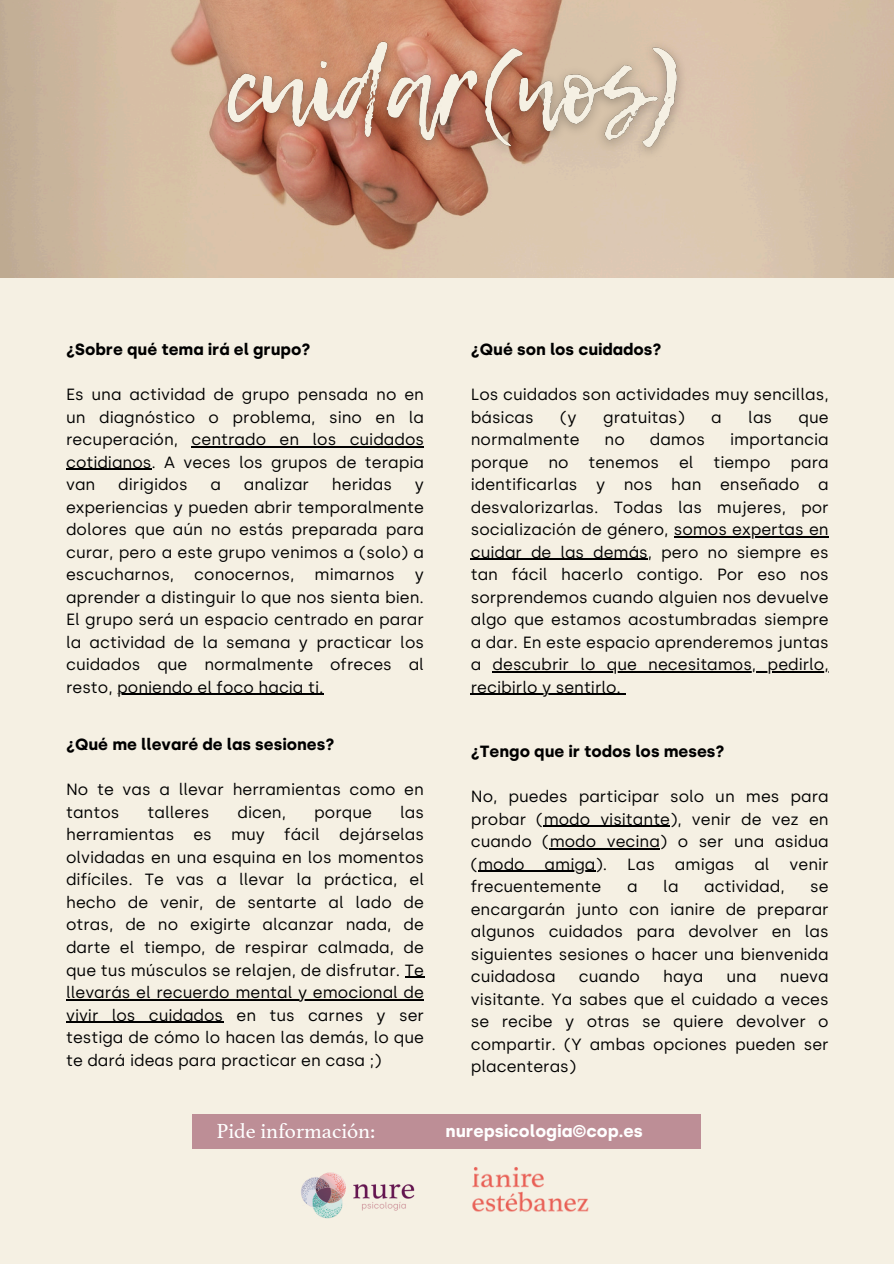
<style>
.page{position:relative;width:894px;height:1264px;background:#fff}
.page>*{position:absolute;margin:0;border:0;box-sizing:border-box;transform-origin:0 0}
.t1{font:21.45px "Athelas";color:#fff}
.t2{font:700 16.95px "Silka";color:#fff}
.t3{font:16.2px/22.5px "Silka";color:#000;text-align:justify}
.t4{font:700 16.2px "Silka";color:#000}
</style>
<div class="page">
<div style="left:0;top:0;width:893px;height:1263px;background:#f5f0e3"></div>
<img style="left:0;top:0;width:893px;height:277px">
<img style="left:210px;top:18px;width:484px;height:149px">
<hr style="left:191px;top:446px;width:233px;height:1px;background:#000">
<hr style="left:66px;top:469px;width:85px;height:1px;background:#000">
<hr style="left:117px;top:694px;width:206px;height:1px;background:#000">
<div style="left:192px;top:1114px;width:509px;height:34px;background:#bd8e96"></div>
<img style="left:287px;top:1148px;width:141px;height:71px">
<img style="left:472px;top:1167px;width:117px;height:45px">
<hr style="left:673px;top:536px;width:155px;height:1px;background:#000">
<hr style="left:470px;top:559px;width:177px;height:1px;background:#000">
<hr style="left:492px;top:671px;width:336px;height:1px;background:#000">
<hr style="left:470px;top:694px;width:151px;height:1px;background:#000">
<svg style="left:405px;top:976px;width:19px;height:1px"></svg>
<hr style="left:66px;top:999px;width:358px;height:1px;background:#000">
<hr style="left:66px;top:1021px;width:157px;height:1px;background:#000">
<hr style="left:543px;top:825px;width:127px;height:1px;background:#000">
<hr style="left:549px;top:848px;width:110px;height:1px;background:#000">
<hr style="left:478px;top:870px;width:117px;height:1px;background:#000">
<p class="t4" style="left:66px;top:340px;width:246px">¿Sobre qué tema irá el grupo?</p>
<h4 class="t3" style="left:66px;top:383px;width:359px">Es una actividad de grupo pensada no en un diagnóstico o problema, sino en la recuperación, centrado en los cuidados cotidianos. A veces los grupos de terapia van</h4>
<h4 class="t3" style="left:118px;top:473px;width:71px">dirigidos</h4>
<h4 class="t3" style="left:210px;top:473px;width:12px">a</h4>
<h4 class="t3" style="left:244px;top:473px;width:67px">analizar</h4>
<h4 class="t3" style="left:332px;top:473px;width:61px">heridas</h4>
<h4 class="t3" style="left:66px;top:473px;width:359px;text-indent:348px">y experiencias y pueden abrir temporalmente dolores que aún no estás preparada para curar, pero a este grupo venimos a (solo) a escucharnos, conocernos, mimarnos y aprender a distinguir lo que nos sienta bien.<br>El grupo será un espacio centrado en parar la actividad de la semana y practicar los cuidados que normalmente ofreces al resto, poniendo el foco hacia ti.</h4>
<h2 class="t4" style="left:66px;top:735px;width:270px">¿Qué me llevaré de las sesiones?</h2>
<p class="t3" style="left:66px;top:778px;width:359px">No te vas a llevar herramientas como en tantos</p>
<p class="t3" style="left:66px;top:801px;width:359px;text-indent:334px">las herramientas es muy fácil dejárselas olvidadas en una esquina en los momentos difíciles. Te vas a llevar la práctica, el hecho de venir, de sentarte al lado de otras, de no exigirte alcanzar nada, de darte el tiempo, de respirar calmada, de que tus músculos se relajen, de disfrutar. Te</p>
<p class="t3" style="left:66px;top:981px;width:359px">llevarás el recuerdo mental y emocional de vivir los cuidados en tus carnes y ser testiga de cómo lo hacen las demás, lo que te dará ideas para practicar en casa ;)</p>
<p class="t3" style="left:147px;top:801px;width:63px">talleres</p>
<p class="t3" style="left:237px;top:801px;width:50px">dicen,</p>
<p class="t3" style="left:314px;top:801px;width:59px">porque</p>
<h4 class="t4" style="left:470px;top:340px;width:192px">¿Qué son los cuidados?</h4>
<p class="t3" style="left:470px;top:383px;width:359px">Los cuidados son actividades muy sencillas, básicas</p>
<p class="t3" style="left:560px;top:405px;width:18px">(y</p>
<p class="t3" style="left:603px;top:405px;width:83px">gratuitas)</p>
<p class="t3" style="left:711px;top:405px;width:12px">a</p>
<p class="t3" style="left:748px;top:405px;width:25px">las</p>
<p class="t3" style="left:798px;top:405px;width:32px">que</p>
<p class="t3" style="left:470px;top:428px;width:110px">normalmente</p>
<p class="t3" style="left:604px;top:428px;width:22px">no</p>
<p class="t3" style="left:649px;top:428px;width:57px">damos</p>
<p class="t3" style="left:470px;top:428px;width:359px;text-indent:259px">importancia porque no tenemos el tiempo para identificarlas y nos han enseñado a desvalorizarlas. Todas las mujeres, por socialización de género, somos expertas en</p>
<h4 class="t3" style="left:470px;top:540px;width:359px">cuidar de las demás, pero no siempre es tan fácil hacerlo contigo. Por eso nos sorprendemos cuando alguien nos devuelve algo que estamos acostumbradas siempre a dar. En este espacio aprenderemos juntas a</h4>
<p class="t3" style="left:492px;top:653px;width:337px">descubrir lo que necesitamos, pedirlo,</p>
<h3 class="t3" style="left:470px;top:675px;width:152px">recibirlo y sentirlo.</h3>
<p class="t4" style="left:470px;top:741px;width:255px">¿Tengo que ir todos los meses?</p>
<p class="t3" style="left:470px;top:785px;width:359px">No, puedes participar solo un mes para probar (modo visitante), venir de vez en cuando (modo vecina) o ser una asidua (modo amiga). Las amigas al venir</p>
<p class="t3" style="left:470px;top:875px;width:132px">frecuentemente</p>
<p class="t3" style="left:627px;top:875px;width:12px">a</p>
<p class="t3" style="left:663px;top:875px;width:17px">la</p>
<p class="t3" style="left:704px;top:875px;width:82px">actividad,</p>
<p class="t3" style="left:470px;top:875px;width:359px;text-indent:339px">se encargarán junto con ianire de preparar algunos cuidados para devolver en las siguientes sesiones o hacer una bienvenida cuidadosa</p>
<p class="t3" style="left:578px;top:965px;width:63px">cuando</p>
<p class="t3" style="left:663px;top:965px;width:42px">haya</p>
<p class="t3" style="left:726px;top:965px;width:32px">una</p>
<p class="t3" style="left:470px;top:965px;width:359px;text-indent:309px">nueva visitante. Ya sabes que el cuidado a veces se recibe y otras se quiere devolver o compartir. (Y ambas opciones pueden ser placenteras)</p>
<h4 class="t1" style="left:216px;top:1119px;width:160px">Pide información:</h4>
<p class="t2" style="left:445px;top:1120px;width:199px">nurepsicologia©cop.es</p>
</div>
